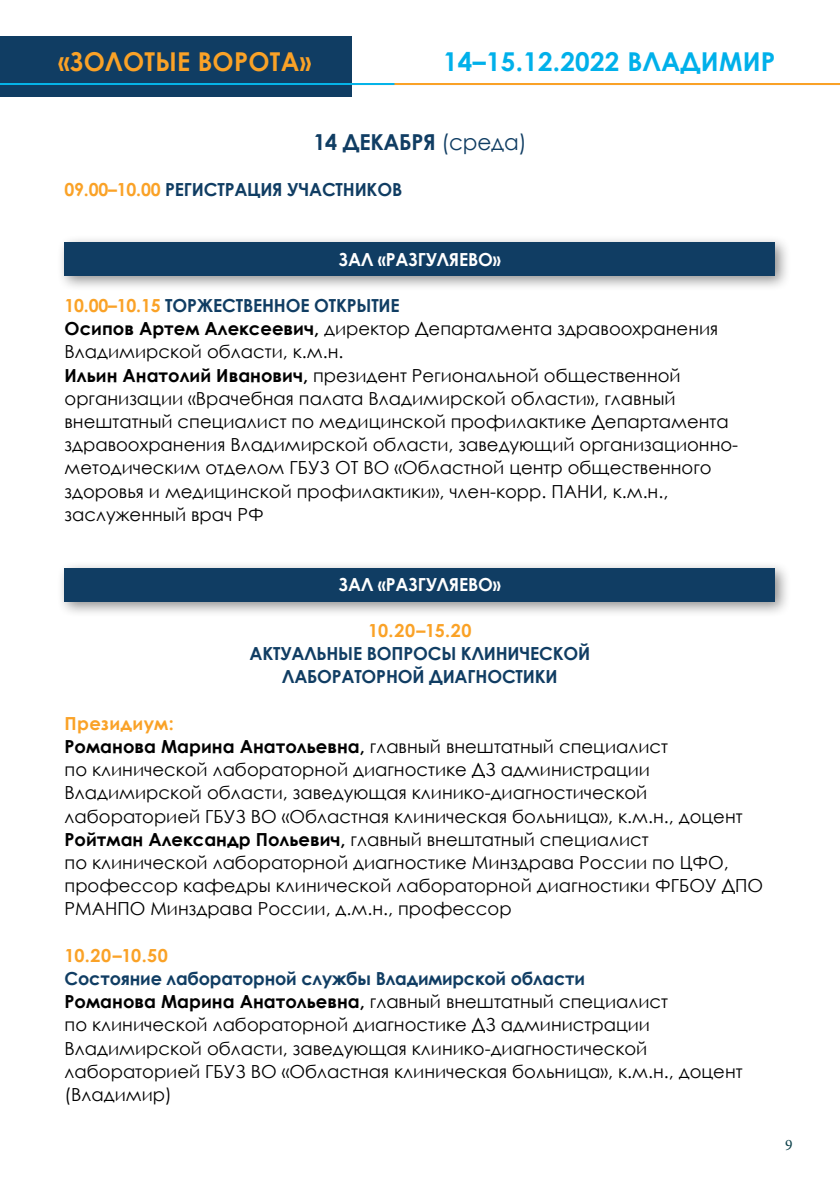
<style>
.page{position:relative;width:840px;height:1191px;background:#fff}
.page>*{position:absolute;margin:0;border:0;box-sizing:border-box;transform-origin:0 0}
.t1{font:700 26px "Century Gothic";letter-spacing:.01em;color:#00b0ea}
.t2{font:700 26px "Century Gothic";letter-spacing:.01em;color:#faa227}
.t3{font:700 22px "Century Gothic";letter-spacing:-.01em;color:#103d63}
.t4{font:18px/23.2px "Century Gothic";color:#000}
.t5{font:700 18px/23.2px "Century Gothic";letter-spacing:-.01em;color:#103d63;text-align:center}
.t6{font:700 18px "Century Gothic";letter-spacing:-.01em;color:#fff}
.t7{font:700 18px "Century Gothic";letter-spacing:.01em;color:#faa227}
.t8{font:16px "Minion Pro";color:#0e424b}
.s1{font-weight:400}
.s2{color:#faa227}
.s3{font-weight:700;color:#faa227}
.s4{font-weight:700;color:#103d63}
.s5{font-weight:700}
</style>
<div class="page">
<hr style="left:0;top:83px;width:839px;height:2px;background:#faa227">
<div style="left:0;top:36px;width:351px;height:60px;background:#103d63"></div>
<hr style="left:0;top:83px;width:394px;height:2px;background:#05b4e9">
<div style="left:56px;top:560px;width:735px;height:57px;background:#000;opacity:.45"></div>
<div style="left:64px;top:568px;width:711px;height:33px;background:#103d63"></div>
<div style="left:56px;top:234px;width:735px;height:58px;background:#000;opacity:.45"></div>
<div style="left:64px;top:243px;width:711px;height:33px;background:#103d63"></div>
<h1 class="t2" style="left:58px;top:42px;width:254px">«ЗОЛОТЫЕ ВОРОТА»</h1>
<h1 class="t1" style="left:443px;top:42px;width:333px">14–15.12.2022 ВЛАДИМИР</h1>
<p class="t3" style="left:313px;top:125px;width:215px">14 ДЕКАБРЯ <span class="s1">(среда)</span></p>
<p class="t5" style="left:64px;top:177px;width:339px"><span class="s2">09.00–10.00</span> РЕГИСТРАЦИЯ УЧАСТНИКОВ</p>
<p class="t6" style="left:339px;top:245px;width:163px">ЗАЛ «РАЗГУЛЯЕВО»</p>
<p class="t4" style="left:64px;top:294px;width:674px"><span class="s3">10.00–10.15</span> <span class="s4">ТОРЖЕСТВЕННОЕ ОТКРЫТИЕ<br></span><span class="s5">Осипов Артем Алексеевич,</span> директор Департамента здравоохранения Владимирской области, к.м.н.<br><span class="s5">Ильин Анатолий Иванович,</span> президент Региональной общественной организации «Врачебная палата Владимирской области», главный внештатный специалист по медицинской профилактике Департамента здравоохранения Владимирской области, заведующий организационно&shy;методическим отделом ГБУЗ ОТ ВО «Областной центр общественного здоровья и медицинской профилактики», член-корр. ПАНИ, к.м.н., заслуженный врач РФ</p>
<p class="t6" style="left:339px;top:570px;width:163px">ЗАЛ «РАЗГУЛЯЕВО»</p>
<p class="t7" style="left:368px;top:616px;width:105px">10.20–15.20</p>
<p class="t5" style="left:249px;top:641px;width:342px">АКТУАЛЬНЫЕ ВОПРОСЫ КЛИНИЧЕСКОЙ<br>ЛАБОРАТОРНОЙ ДИАГНОСТИКИ</p>
<p class="t4" style="left:64px;top:711px;width:699px"><span class="s3">Президиум:<br></span><span class="s5">Романова Марина Анатольевна,</span> главный внештатный специалист<br>по клинической лабораторной диагностике ДЗ администрации Владимирской области, заведующая клинико-диагностической лабораторией ГБУЗ ВО «Областная клиническая больница», к.м.н., доцент <span class="s5">Ройтман Александр Польевич,</span> главный внештатный специалист<br>по клинической лабораторной диагностике Минздрава России по ЦФО, профессор кафедры клинической лабораторной диагностики ФГБОУ ДПО РМАНПО Минздрава России, д.м.н., профессор</p>
<p class="t7" style="left:64px;top:941px;width:105px">10.20–10.50</p>
<p class="t4" style="left:64px;top:966px;width:679px"><span class="s4">Состояние лабораторной службы Владимирской области<br></span><span class="s5">Романова Марина Анатольевна,</span> главный внештатный специалист<br>по клинической лабораторной диагностике ДЗ администрации Владимирской области, заведующая клинико-диагностической лабораторией ГБУЗ ВО «Областная клиническая больница», к.м.н., доцент (Владимир)</p>
<p class="t8" style="left:784px;top:1134px;width:9px">9</p>
</div>
